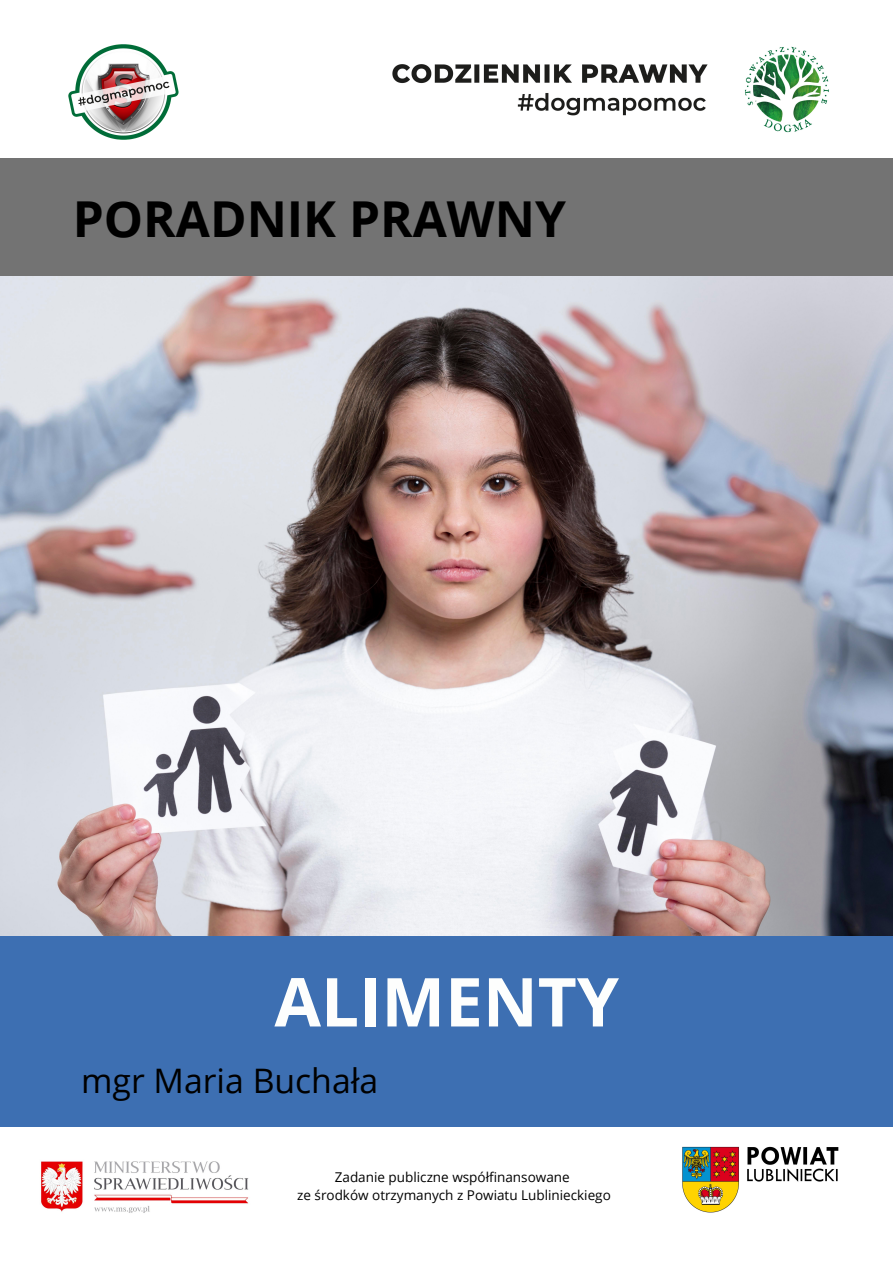
<style>
.page{position:relative;width:893px;height:1263px;background:#fff}
.page>*{position:absolute;margin:0;border:0;box-sizing:border-box;transform-origin:0 0}
.t1{font:700 67.5px "Open Sans";color:#fdfefd}
.t2{font:700 49.5px "Open Sans";color:#000}
.t3{font:33.75px "Open Sans";color:#000}
.t4{font:13.5px/18.6px "Open Sans";color:#000;text-align:center}
</style>
<div class="page">
<div style="left:0;top:936px;width:893px;height:191px;background:#3d6fb2"></div>
<img style="left:68px;top:44px;width:111px;height:96px">
<img style="left:392px;top:46px;width:437px;height:87px">
<div style="left:0;top:159px;width:893px;height:118px;background:#737373"></div>
<img style="left:41px;top:1161px;width:208px;height:52px">
<img style="left:0;top:277px;width:893px;height:658px">
<img style="left:682px;top:1146px;width:157px;height:67px">
<h2 class="t2" style="left:73px;top:184px;width:494px">PORADNIK PRAWNY</h2>
<h1 class="t1" style="left:274px;top:954px;width:346px">ALIMENTY</h1>
<h3 class="t3" style="left:81px;top:1057px;width:299px">mgr Maria Buchała</h3>
<p class="t4" style="left:297px;top:1167px;width:315px">Zadanie publiczne współfinansowane<br>ze środków otrzymanych z Powiatu Lublinieckiego</p>
</div>
